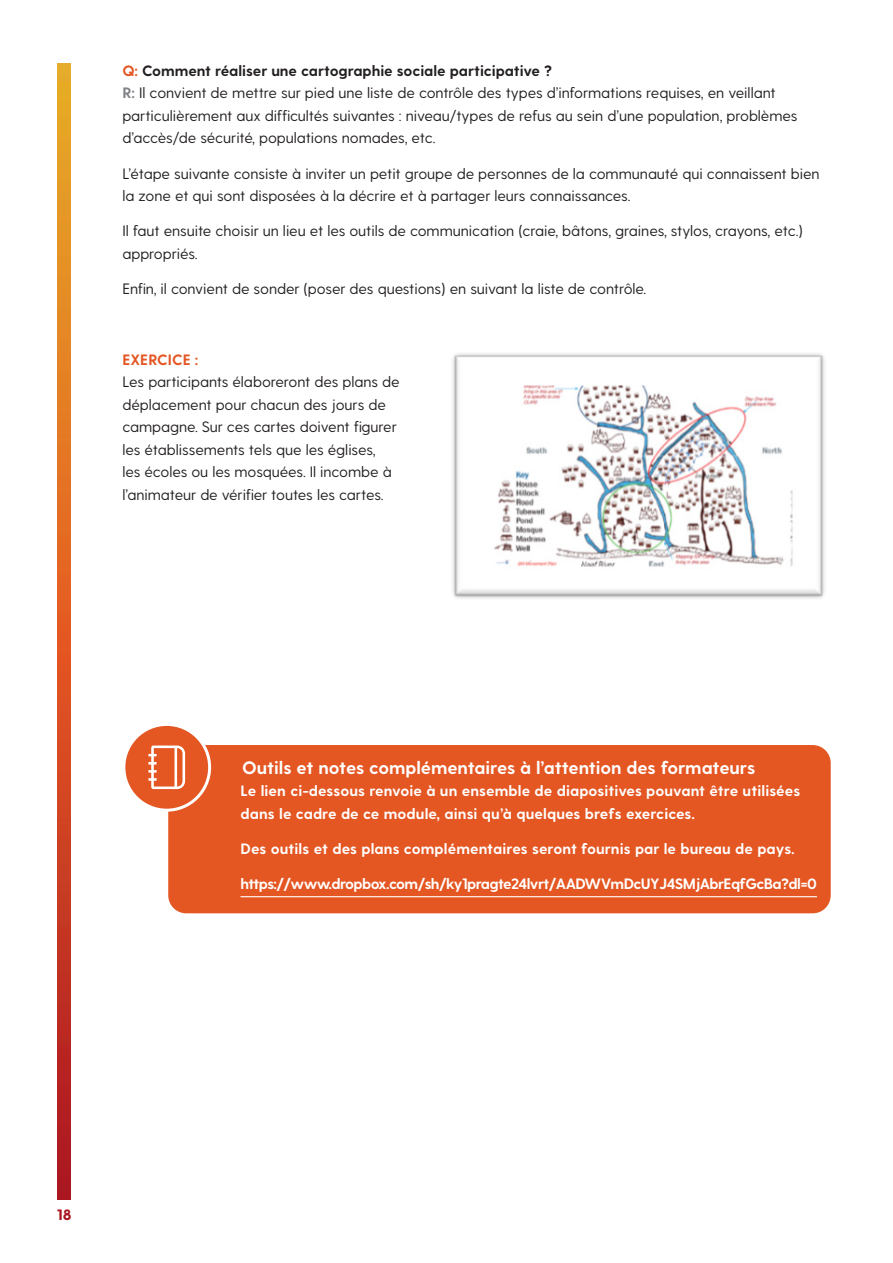
<style>
.page{position:relative;width:893px;height:1263px;background:#fff}
.page>*{position:absolute;margin:0;border:0;box-sizing:border-box;transform-origin:0 0}
.t1{font:700 18px "Greycliff CF";letter-spacing:-.005em;color:#fff}
.copy{font:15px/22.5px "Greycliff CF";letter-spacing:-.005em;color:#231f20}
.Additional_info{font:700 15px/22.5px "Greycliff CF";color:#fff}
.Additional_info-2{font:700 15px "Greycliff CF";letter-spacing:-.04em;color:#fff}
.Ask{font:700 15px "Greycliff CF";letter-spacing:-.005em;color:#231f20}
.Ask-2{font:700 15px "Greycliff CF";letter-spacing:.005em;color:#e45622}
.t2{font:800 15px "Greycliff CF";color:#a91621}
.s1{color:#e45622}
.s2{font-weight:700;color:#808285}
</style>
<div class="page">
<svg style="left:58px;top:64px;width:13px;height:1135px;background:#d55e23"></svg>
<div style="left:168px;top:745px;width:663px;height:168px;background:#e45622;border-radius:18px"></div>
<hr style="left:241px;top:896px;width:576px;height:1px;background:#fff">
<div style="left:124px;top:724px;width:86px;height:86px;background:#e45622;border-radius:50%"></div>
<div style="left:122px;top:723px;width:89px;height:89px;border:3px solid #fff;border-radius:50%"></div>
<svg style="left:148px;top:745px;width:37px;height:44px"></svg>
<img style="left:452px;top:353px;width:373px;height:246px">
<p class="Ask" style="left:122px;top:62px;width:431px"><span class="s1">Q:</span> Comment réaliser une cartographie sociale participative ?</p>
<p class="copy" style="left:122px;top:82px;width:677px"><span class="s2">R:</span> Il convient de mettre sur pied une liste de contrôle des types d’informations requises, en veillant particulièrement aux difficultés suivantes : niveau/types de refus au sein d’une population, problèmes d’accès/de sécurité, populations nomades, etc.</p>
<p class="copy" style="left:122px;top:162px;width:699px">L’étape suivante consiste à inviter un petit groupe de personnes de la communauté qui connaissent bien la zone et qui sont disposées à la décrire et à partager leurs connaissances.</p>
<p class="copy" style="left:122px;top:220px;width:682px">Il faut ensuite choisir un lieu et les outils de communication (craie, bâtons, graines, stylos, crayons, etc.) appropriés.</p>
<p class="copy" style="left:122px;top:278px;width:525px">Enfin, il convient de sonder (poser des questions) en suivant la liste de contrôle.</p>
<p class="Ask-2" style="left:122px;top:350px;width:78px">EXERCICE :</p>
<p class="copy" style="left:122px;top:371px;width:279px">Les participants élaboreront des plans de déplacement pour chacun des jours de campagne. Sur ces cartes doivent figurer les établissements tels que les églises,<br>les écoles ou les mosquées. Il incombe à l’animateur de vérifier toutes les cartes.</p>
<h4 class="t1" style="left:242px;top:757px;width:515px">Outils et notes complémentaires à l’attention des formateurs</h4>
<p class="Additional_info" style="left:241px;top:780px;width:561px">Le lien ci-dessous renvoie à un ensemble de diapositives pouvant être utilisées dans le cadre de ce module, ainsi qu’à quelques brefs exercices.</p>
<p class="Additional_info" style="left:241px;top:838px;width:556px">Des outils et des plans complémentaires seront fournis par le bureau de pays.</p>
<p class="Additional_info-2" style="left:241px;top:875px;width:578px">https://www.dropbox.com/sh/ky1pragte24lvrt/AADWVmDcUYJ4SMjAbrEqfGcBa?dl=0</p>
<p class="t2" style="left:57px;top:1205px;width:16px">18</p>
</div>
